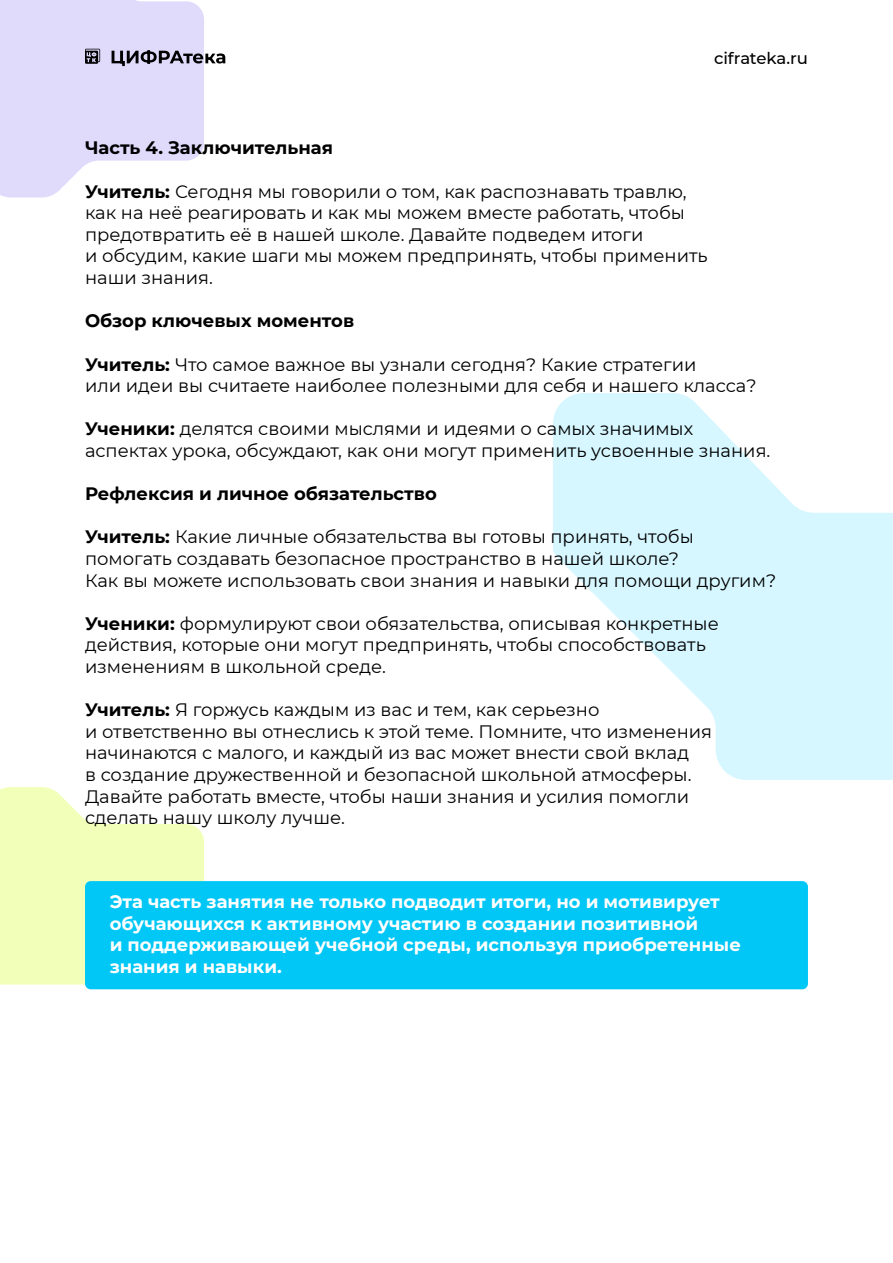
<style>
.page{position:relative;width:893px;height:1263px;background:#fff}
.page>*{position:absolute;margin:0;border:0;box-sizing:border-box;transform-origin:0 0}
.t1{font:18px/21.6px "Montserrat";color:#000}
.t2{font:700 18px/21.6px "Montserrat";color:#fff}
.t3{font:700 18px "Montserrat";color:#000}
.t4{font:500 16.5px "Montserrat";letter-spacing:-.01em;color:#000}
.s1{font-weight:700}
</style>
<div class="page">
<svg style="left:553px;top:393px;width:340px;height:387px;fill:#d6f7ff"></svg>
<svg style="left:0;top:787px;width:204px;height:197px"></svg>
<svg style="left:0;top:0;width:225px;height:197px"></svg>
<div style="left:85px;top:881px;width:723px;height:108px;background:#00c7f6;border-radius:6px"></div>
<p class="t4" style="left:714px;top:46px;width:95px">cifrateka.ru</p>
<p class="t3" style="left:85px;top:135px;width:250px">Часть 4. Заключительная</p>
<p class="t1" style="left:85px;top:180px;width:624px"><span class="s1">Учитель:</span> Сегодня мы говорили о том, как распознавать травлю, как на неё реагировать и как мы можем вместе работать, чтобы предотвратить её в нашей школе. Давайте подведем итоги<br>и обсудим, какие шаги мы можем предпринять, чтобы применить наши знания.</p>
<p class="t3" style="left:85px;top:308px;width:271px">Обзор ключевых моментов</p>
<p class="t1" style="left:85px;top:353px;width:673px"><span class="s1">Учитель:</span> Что самое важное вы узнали сегодня? Какие стратегии<br>или идеи вы считаете наиболее полезными для себя и нашего класса?</p>
<p class="t1" style="left:85px;top:417px;width:687px"><span class="s1">Ученики:</span> делятся своими мыслями и идеями о самых значимых аспектах урока, обсуждают, как они могут применить усвоенные знания.</p>
<p class="t3" style="left:85px;top:481px;width:353px">Рефлексия и личное обязательство</p>
<p class="t1" style="left:85px;top:525px;width:693px"><span class="s1">Учитель:</span> Какие личные обязательства вы готовы принять, чтобы помогать создавать безопасное пространство в нашей школе?<br>Как вы можете использовать свои знания и навыки для помощи другим?</p>
<p class="t1" style="left:85px;top:612px;width:635px"><span class="s1">Ученики:</span> формулируют свои обязательства, описывая конкретные действия, которые они могут предпринять, чтобы способствовать изменениям в школьной среде.</p>
<p class="t1" style="left:85px;top:698px;width:629px"><span class="s1">Учитель:</span> Я горжусь каждым из вас и тем, как серьезно<br>и ответственно вы отнеслись к этой теме. Помните, что изменения начинаются с малого, и каждый из вас может внести свой вклад<br>в создание дружественной и безопасной школьной атмосферы.<br>Давайте работать вместе, чтобы наши знания и усилия помогли сделать нашу школу лучше.</p>
<p class="t2" style="left:110px;top:890px;width:633px">Эта часть занятия не только подводит итоги, но и мотивирует обучающихся к активному участию в создании позитивной<br>и поддерживающей учебной среды, используя приобретенные знания и навыки.</p>
</div>
